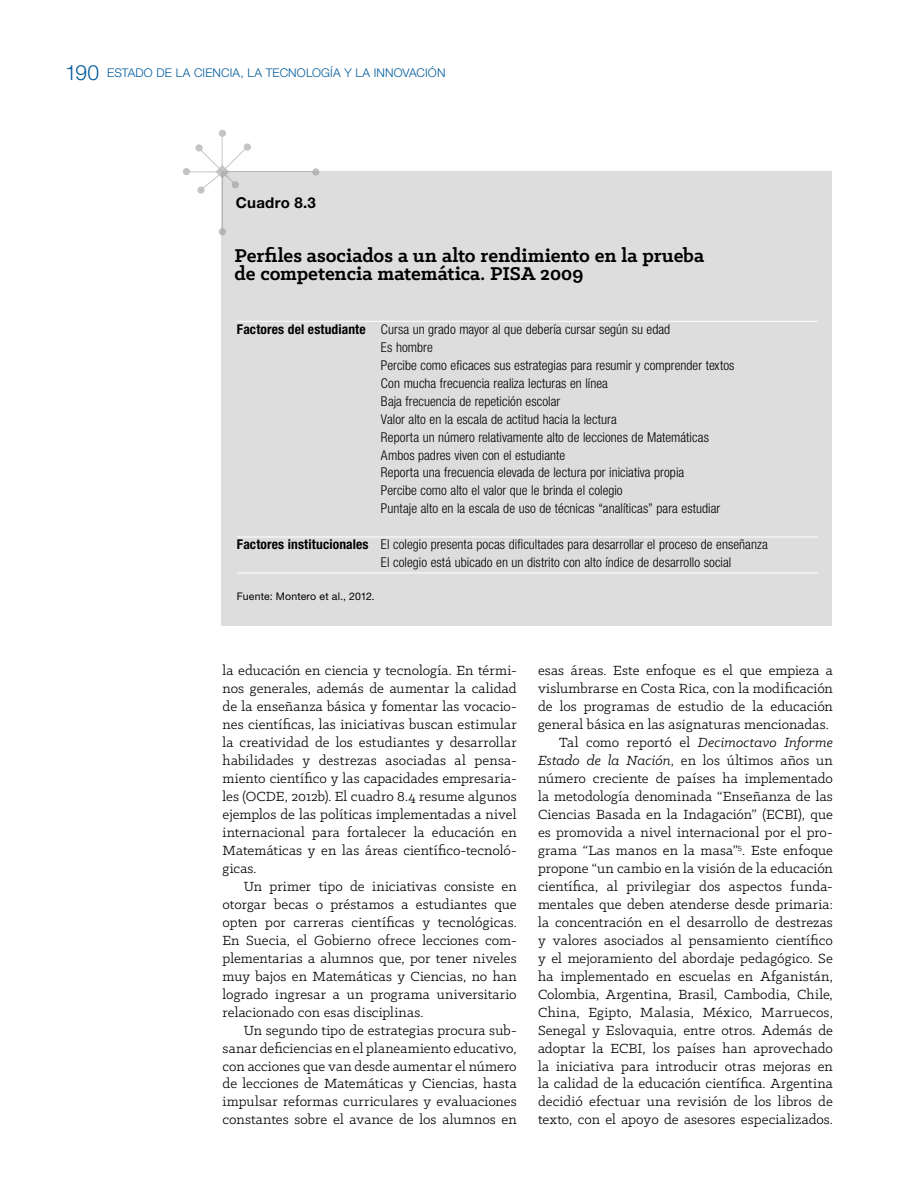
<style>
.page{position:relative;width:918px;height:1188px;background:#fff}
.page>*{position:absolute;margin:0;border:0;box-sizing:border-box;transform-origin:0 0}
.t1{font:700 21px/18px "Klinic Slab";letter-spacing:-.005em;color:#000}
.t2{font:15px/18px "Klinic Slab";letter-spacing:.005em;color:#000;text-align:justify}
.t3{font:700 15px "Helvetica Neue LT Std";letter-spacing:.015em;color:#000}
.t4{font:300 condensed 13.5px/18px "Helvetica Neue LT Std";letter-spacing:.005em;color:#000}
.t5{font:300 12px "Helvetica Neue LT Std";letter-spacing:.015em;color:#005b9c}
.t6{font:10.5px "Helvetica Neue LT Std";letter-spacing:.015em;color:#000}
.s1{font-size:21px}
.s2{font-weight:700}
.s3{font-style:italic}
</style>
<div class="page">
<div style="left:221px;top:172px;width:610px;height:454px;background:#ddd"></div>
<svg style="left:197px;top:186px;width:8px;height:8px"></svg>
<svg style="left:218px;top:228px;width:8px;height:8px"></svg>
<hr style="left:222px;top:171px;width:1px;height:61px;background:#898989">
<svg style="left:312px;top:168px;width:8px;height:8px"></svg>
<hr style="left:228px;top:171px;width:85px;height:1px;background:#898989">
<svg style="left:183px;top:168px;width:7px;height:8px"></svg>
<hr style="left:186px;top:171px;width:42px;height:1px;background:#898989">
<div style="left:244px;top:143px;width:7px;height:8px;background:#c4c4c4;border-radius:50%"></div>
<svg style="left:219px;top:129px;width:7px;height:8px"></svg>
<hr style="left:222px;top:133px;width:1px;height:41px;background:#898989">
<svg style="left:195px;top:144px;width:8px;height:8px"></svg>
<svg style="left:198px;top:146px;width:50px;height:43px"></svg>
<hr style="left:237px;top:321px;width:581px;height:1px;background:#fff">
<hr style="left:237px;top:537px;width:581px;height:1px;background:#fff">
<hr style="left:237px;top:573px;width:581px;height:1px;background:#fff">
<p class="t5" style="left:65px;top:66px;width:382px"><span class="s1">190</span> ESTADO DE LA CIENCIA, LA TECNOLOGÍA Y LA INNOVACIÓN</p>
<p class="t3" style="left:236px;top:193px;width:82px">Cuadro 8.3</p>
<h1 class="t1" style="left:235px;top:246px;width:471px">Perfiles asociados a un alto rendimiento en la prueba de competencia matemática. PISA 2009</h1>
<p class="t4" style="left:381px;top:320px;width:355px;text-indent:-144px"><span class="s2">Factores del estudiante</span> Cursa un grado mayor al que debería cursar según su edad<br>Es hombre<br>Percibe como eficaces sus estrategias para resumir y comprender textos Con mucha frecuencia realiza lecturas en línea<br>Baja frecuencia de repetición escolar<br>Valor alto en la escala de actitud hacia la lectura<br>Reporta un número relativamente alto de lecciones de Matemáticas Ambos padres viven con el estudiante<br>Reporta una frecuencia elevada de lectura por iniciativa propia<br>Percibe como alto el valor que le brinda el colegio<br>Puntaje alto en la escala de uso de técnicas “analíticas” para estudiar</p>
<p class="t4" style="left:381px;top:535px;width:388px;text-indent:-144px"><span class="s2">Factores institucionales</span> El colegio presenta pocas dificultades para desarrollar el proceso de enseñanza<br>El colegio está ubicado en un distrito con alto índice de desarrollo social</p>
<p class="t6" style="left:237px;top:590px;width:139px">Fuente: Montero et al., 2012.</p>
<p class="t2" style="left:223px;top:661px;width:296px">la educación en ciencia y tecnología. En térmi&shy;nos generales, además de aumentar la calidad de la enseñanza básica y fomentar las vocacio&shy;nes científicas, las iniciativas buscan estimular la creatividad de los estudiantes y desarrollar habilidades y destrezas asociadas al pensa&shy;miento científico y las capacidades empresaria&shy;les (OCDE, 2012b). El cuadro 8.4 resume algunos ejemplos de las políticas implementadas a nivel internacional para fortalecer la educación en Matemáticas y en las áreas científico-tecnoló&shy;gicas.</p>
<p class="t2" style="left:223px;top:877px;width:296px;text-indent:21px">Un primer tipo de iniciativas consiste en otorgar becas o préstamos a estudiantes que opten por carreras científicas y tecnológicas.<br>En Suecia, el Gobierno ofrece lecciones com&shy;plementarias a alumnos que, por tener niveles muy bajos en Matemáticas y Ciencias, no han logrado ingresar a un programa universitario relacionado con esas disciplinas.</p>
<p class="t2" style="left:223px;top:1021px;width:296px;text-indent:21px">Un segundo tipo de estrategias procura sub&shy;sanar deficiencias en el planeamiento educativo, con acciones que van desde aumentar el número de lecciones de Matemáticas y Ciencias, hasta impulsar reformas curriculares y evaluaciones constantes sobre el avance de los alumnos en</p>
<p class="t2" style="left:538px;top:661px;width:296px;text-align:right">esas áreas. Este enfoque es el que empieza a vislumbrarse en Costa Rica, con la modificación de los programas de estudio de la educación general básica en las asignaturas mencionadas.<br>Tal como reportó el <span class="s3">Decimoctavo Informe Estado de la Nación</span>, en los últimos años un número creciente de países ha implementado la metodología denominada “Enseñanza de las Ciencias Basada en la Indagación” (ECBI), que es promovida a nivel internacional por el pro&shy;grama “Las manos en la masa”<sup>5</sup>. Este enfoque propone “un cambio en la visión de la educación científica, al privilegiar dos aspectos funda&shy;mentales que deben atenderse desde primaria: la concentración en el desarrollo de destrezas y valores asociados al pensamiento científico y el mejoramiento del abordaje pedagógico. Se ha implementado en escuelas en Afganistán, Colombia, Argentina, Brasil, Cambodia, Chile, China, Egipto, Malasia, México, Marruecos, Senegal y Eslovaquia, entre otros. Además de adoptar la ECBI, los países han aprovechado la iniciativa para introducir otras mejoras en la calidad de la educación científica. Argentina decidió efectuar una revisión de los libros de texto, con el apoyo de asesores especializados.</p>
</div>
